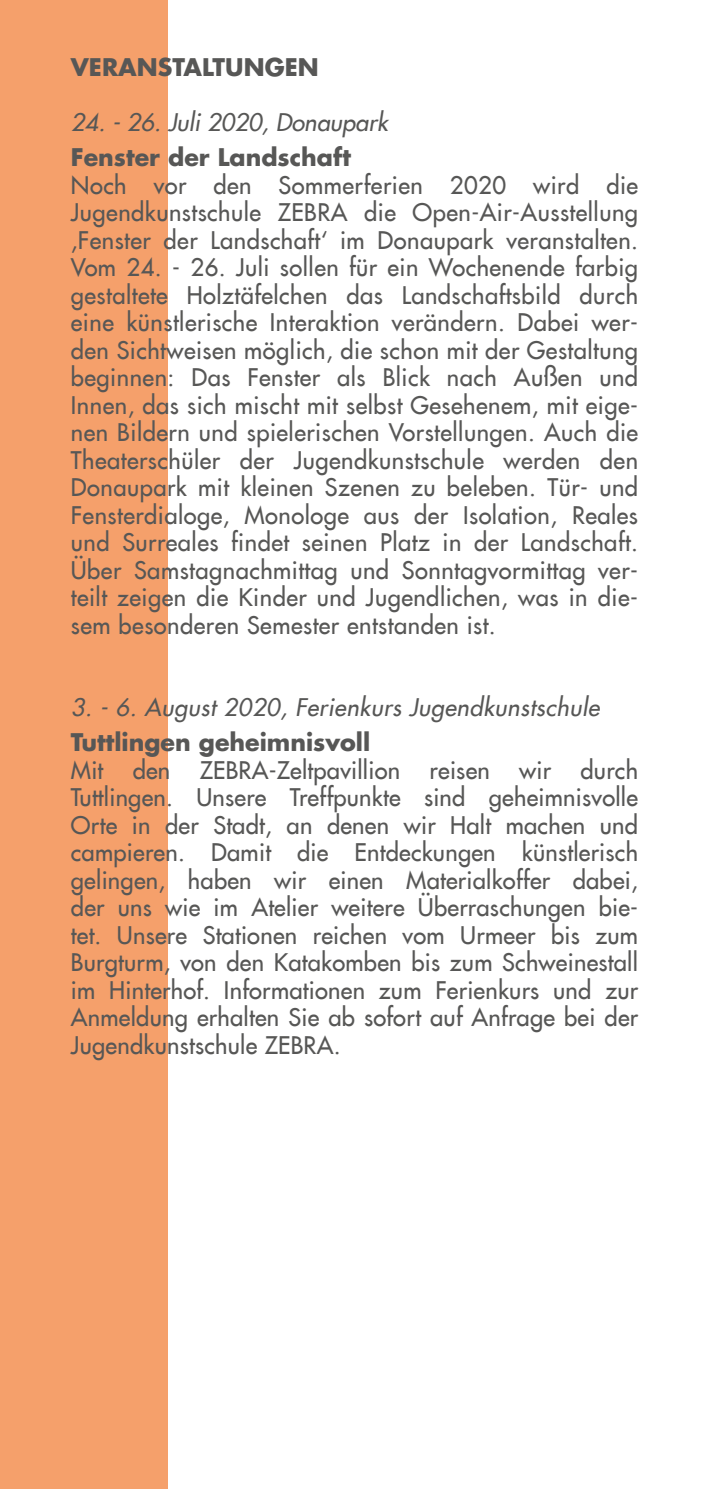
<style>
.page{position:relative;width:709px;height:1489px;background:#fff}
.page>*{position:absolute;margin:0;border:0;box-sizing:border-box;transform-origin:0 0}
.t1{font:23.75px/27.5px "Futura LT";letter-spacing:.02em;color:#575756;text-align:justify}
.t2{font:700 23.75px "Futura LT";color:#575756}
.t3{font:italic 23.75px "Futura LT";letter-spacing:.02em;color:#575756}
.t4{font:italic 23.75px "Futura LT";color:#575756}
</style>
<div class="page">
<div style="left:0;top:0;width:167px;height:1488px;background:#f5a06b"></div>
<p class="t2" style="left:71px;top:52px;width:249px">VERANSTALTUNGEN</p>
<p class="t4" style="left:71px;top:108px;width:318px">24. - 26. Juli 2020, Donaupark</p>
<p class="t2" style="left:71px;top:141px;width:281px">Fenster der Landschaft</p>
<p class="t1" style="left:71px;top:171px;width:568px">Noch vor den Sommerferien 2020 wird die Jugendkunstschule ZEBRA die Open-Air-Ausstellung ‚Fenster der Landschaft‘ im Donaupark veranstalten.<br>Vom 24. - 26. Juli sollen für ein Wochenende farbig gestaltete Holztäfelchen das Landschaftsbild durch eine künstlerische Interaktion verändern. Dabei wer&shy;den Sichtweisen möglich, die schon mit der Gestaltung beginnen: Das Fenster als Blick nach Außen und Innen, das sich mischt mit selbst Gesehenem, mit eige&shy;nen Bildern und spielerischen Vorstellungen. Auch die Theaterschüler der Jugendkunstschule werden den Donaupark mit kleinen Szenen zu beleben. Tür- und Fensterdialoge, Monologe aus der Isolation, Reales und Surreales findet seinen Platz in der Landschaft.<br>Über Samstagnachmittag und Sonntagvormittag ver&shy;teilt zeigen die Kinder und Jugendlichen, was in die&shy;sem besonderen Semester entstanden ist.</p>
<p class="t3" style="left:71px;top:692px;width:530px">3. - 6. August 2020, Ferienkurs Jugendkunstschule</p>
<p class="t2" style="left:71px;top:726px;width:301px">Tuttlingen geheimnisvoll</p>
<p class="t1" style="left:71px;top:755px;width:569px">Mit den ZEBRA-Zeltpavillion reisen wir durch Tuttlingen. Unsere Treffpunkte sind geheimnisvolle Orte in der Stadt, an denen wir Halt machen und campieren. Damit die Entdeckungen künstlerisch gelingen, haben wir einen Materialkoffer dabei, der uns wie im Atelier weitere Überraschungen bie&shy;tet. Unsere Stationen reichen vom Urmeer bis zum Burgturm, von den Katakomben bis zum Schweinestall im Hinterhof. Informationen zum Ferienkurs und zur Anmeldung erhalten Sie ab sofort auf Anfrage bei der Jugendkunstschule ZEBRA.</p>
</div>
